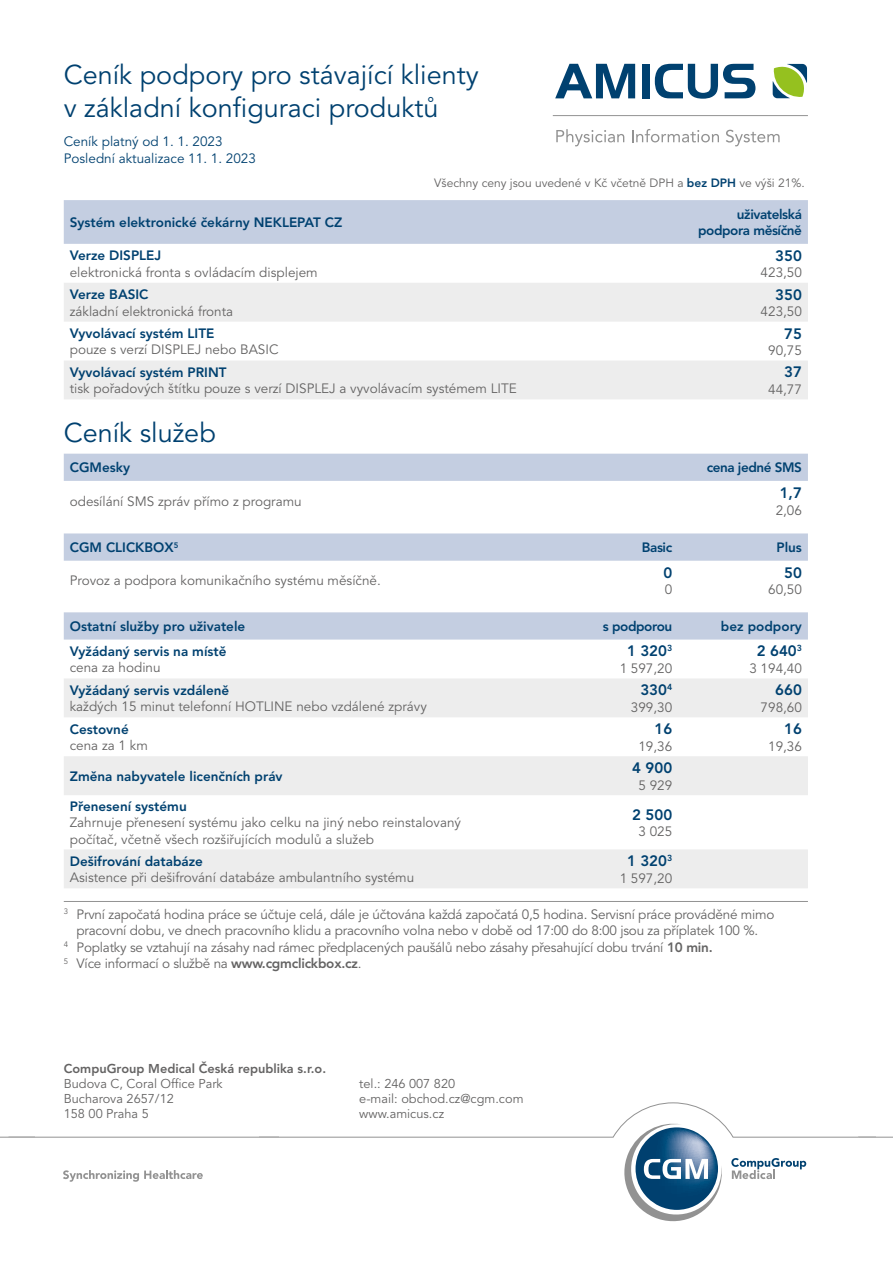
<style>
.page{position:relative;width:893px;height:1263px;background:#fff}
.page>*{position:absolute;margin:0;border:0;box-sizing:border-box;transform-origin:0 0}
.t1{font:27px/32.4px "Avenir LT Pro";color:#004170}
.t2{font:800 15px "Avenir LT Pro";color:#004170}
.t3{font:13.5px/16.5px "Avenir LT Pro";color:#646363}
.t4{font:800 13.5px "Avenir LT Pro";color:#004170}
.t5{font:13.5px/16.5px "Avenir LT Pro";color:#004170}
.t6{font:800 13.5px/16.5px "Avenir LT Pro";letter-spacing:-.03em;color:#004170;text-align:right}
.t7{font:12.75px/15px "Avenir LT Pro";color:#646363}
.t8{font:800 12.75px "Avenir LT Pro";color:#646363}
.t9{font:12px "Avenir LT Pro";color:#646363}
.s1{font-weight:800;color:#004170}
.s2{font-weight:800}
</style>
<div class="page">
<svg style="left:0;top:1102px;width:893px;height:120px"></svg>
<svg style="left:555px;top:64px;width:80px;height:34px"></svg>
<div style="left:642px;top:64px;width:8px;height:34px;background:#004170"></div>
<svg style="left:655px;top:64px;width:100px;height:35px"></svg>
<hr style="left:553px;top:115px;width:255px;height:1px;background:#929292">
<svg style="left:773px;top:64px;width:34px;height:34px"></svg>
<svg style="left:632px;top:129px;width:87px;height:13px"></svg>
<svg style="left:726px;top:130px;width:54px;height:16px"></svg>
<svg style="left:556px;top:129px;width:68px;height:17px"></svg>
<div style="left:64px;top:200px;width:744px;height:44px;background:#c4cee1"></div>
<svg style="left:64px;top:283px;width:744px;height:116px;fill:#ededed"></svg>
<div style="left:64px;top:454px;width:744px;height:27px;background:#c4cee1"></div>
<svg style="left:64px;top:533px;width:744px;height:28px;background:#c5cfe1"></svg>
<div style="left:64px;top:612px;width:744px;height:27px;background:#c4cee1"></div>
<svg style="left:64px;top:679px;width:744px;height:209px;fill:#ededed"></svg>
<hr style="left:64px;top:901px;width:744px;height:1px;background:#929292">
<h1 class="t1" style="left:64px;top:59px;width:416px">Ceník podpory pro stávající klienty v základní konfiguraci produktů</h1>
<p class="t5" style="left:64px;top:134px;width:194px">Ceník platný od 1. 1. 2023<br>Poslední aktualizace 11. 1. 2023</p>
<p class="t9" style="left:434px;top:176px;width:372px">Všechny ceny jsou uvedené v Kč včetně DPH a <span class="s1">bez DPH</span> ve výši 21%.</p>
<p class="t4" style="left:70px;top:214px;width:274px">Systém elektronické čekárny NEKLEPAT CZ</p>
<p class="t6" style="left:698px;top:206px;width:105px">uživatelská podpora měsíčně</p>
<p class="t4" style="left:70px;top:247px;width:93px">Verze DISPLEJ</p>
<p class="t3" style="left:70px;top:264px;width:250px">elektronická fronta s ovládacím displejem</p>
<p class="t2" style="left:775px;top:247px;width:28px">350</p>
<p class="t3" style="left:761px;top:265px;width:43px">423,50</p>
<p class="t4" style="left:70px;top:286px;width:80px">Verze BASIC</p>
<p class="t3" style="left:70px;top:303px;width:165px">základní elektronická fronta</p>
<p class="t2" style="left:775px;top:285px;width:28px">350</p>
<p class="t3" style="left:761px;top:303px;width:43px">423,50</p>
<p class="t4" style="left:70px;top:325px;width:146px">Vyvolávací systém LITE</p>
<p class="t3" style="left:70px;top:342px;width:210px">pouze s verzí DISPLEJ nebo BASIC</p>
<p class="t2" style="left:784px;top:324px;width:19px">75</p>
<p class="t3" style="left:768px;top:342px;width:35px">90,75</p>
<p class="t4" style="left:70px;top:364px;width:158px">Vyvolávací systém PRINT</p>
<p class="t3" style="left:70px;top:381px;width:448px">tisk pořadových štítku pouze s verzí DISPLEJ a vyvolávacím systémem LITE</p>
<p class="t2" style="left:784px;top:363px;width:19px">37</p>
<p class="t3" style="left:768px;top:381px;width:35px">44,77</p>
<h1 class="t1" style="left:64px;top:417px;width:154px">Ceník služeb</h1>
<p class="t4" style="left:70px;top:460px;width:62px">CGMesky</p>
<p class="t6" style="left:707px;top:459px;width:97px">cena jedné SMS</p>
<p class="t3" style="left:70px;top:493px;width:233px">odesílání SMS zpráv přímo z programu</p>
<p class="t2" style="left:780px;top:484px;width:24px">1,7</p>
<p class="t3" style="left:776px;top:502px;width:28px">2,06</p>
<p class="t4" style="left:70px;top:539px;width:110px">CGM CLICKBOX<sup>5</sup></p>
<p class="t4" style="left:642px;top:539px;width:32px">Basic</p>
<p class="t4" style="left:776px;top:539px;width:27px">Plus</p>
<p class="t3" style="left:70px;top:573px;width:313px">Provoz a podpora komunikačního systému měsíčně.</p>
<p class="t2" style="left:663px;top:563px;width:10px">0</p>
<p class="t3" style="left:665px;top:581px;width:9px">0</p>
<p class="t2" style="left:784px;top:563px;width:19px">50</p>
<p class="t3" style="left:768px;top:581px;width:35px">60,50</p>
<p class="t4" style="left:70px;top:618px;width:177px">Ostatní služby pro uživatele</p>
<p class="t6" style="left:603px;top:618px;width:71px">s podporou</p>
<p class="t4" style="left:721px;top:618px;width:82px">bez podpory</p>
<p class="t4" style="left:70px;top:643px;width:158px">Vyžádaný servis na místě</p>
<p class="t3" style="left:70px;top:660px;width:92px">cena za hodinu</p>
<p class="t2" style="left:627px;top:642px;width:47px">1 320<sup>3</sup></p>
<p class="t3" style="left:620px;top:660px;width:54px">1 597,20</p>
<p class="t2" style="left:757px;top:642px;width:47px">2 640<sup>3</sup></p>
<p class="t3" style="left:749px;top:660px;width:54px">3 194,40</p>
<p class="t4" style="left:70px;top:682px;width:161px">Vyžádaný servis vzdáleně</p>
<p class="t3" style="left:70px;top:699px;width:359px">každých 15 minut telefonní HOTLINE nebo vzdálené zprávy</p>
<p class="t4" style="left:70px;top:721px;width:60px">Cestovné</p>
<p class="t3" style="left:70px;top:737px;width:80px">cena za 1 km</p>
<p class="t4" style="left:70px;top:768px;width:214px">Změna nabyvatele licenčních práv</p>
<p class="t4" style="left:70px;top:798px;width:118px">Přenesení systému</p>
<p class="t3" style="left:70px;top:815px;width:393px">Zahrnuje přenesení systému jako celku na jiný nebo reinstalovaný počítač, včetně všech rozšiřujících modulů a služeb</p>
<p class="t2" style="left:640px;top:681px;width:33px">330<sup>4</sup></p>
<p class="t3" style="left:631px;top:699px;width:43px">399,30</p>
<p class="t2" style="left:654px;top:720px;width:19px">16</p>
<p class="t3" style="left:638px;top:738px;width:35px">19,36</p>
<p class="t2" style="left:632px;top:759px;width:41px">4 900</p>
<p class="t3" style="left:638px;top:777px;width:35px">5 929</p>
<p class="t2" style="left:632px;top:806px;width:41px">2 500</p>
<p class="t3" style="left:638px;top:823px;width:35px">3 025</p>
<p class="t2" style="left:775px;top:681px;width:28px">660</p>
<p class="t3" style="left:761px;top:699px;width:43px">798,60</p>
<p class="t2" style="left:784px;top:720px;width:19px">16</p>
<p class="t3" style="left:768px;top:738px;width:35px">19,36</p>
<p class="t2" style="left:627px;top:852px;width:47px">1 320<sup>3</sup></p>
<p class="t3" style="left:620px;top:870px;width:54px">1 597,20</p>
<p class="t3" style="left:64px;top:906px;width:712px"><sup>3</sup> První započatá hodina práce se účtuje celá, dále je účtována každá započatá 0,5 hodina. Servisní práce prováděné mimo</p>
<p class="t3" style="left:77px;top:923px;width:683px">pracovní dobu, ve dnech pracovního klidu a pracovního volna nebo v době od 17:00 do 8:00 jsou za příplatek 100 %.</p>
<p class="t3" style="left:64px;top:939px;width:650px"><sup>4</sup> Poplatky se vztahují na zásahy nad rámec předplacených paušálů nebo zásahy přesahující dobu trvání <span class="s2">10 min.</span></p>
<p class="t3" style="left:64px;top:956px;width:299px"><sup>5</sup> Více informací o službě na <span class="s2">www.cgmclickbox.cz</span>.</p>
<p class="t4" style="left:70px;top:853px;width:135px">Dešifrování databáze</p>
<p class="t3" style="left:70px;top:869px;width:346px">Asistence při dešifrování databáze ambulantního systému</p>
<p class="t8" style="left:64px;top:1061px;width:264px">CompuGroup Medical Česká republika s.r.o.</p>
<p class="t7" style="left:64px;top:1077px;width:160px">Budova C, Coral Office Park<br>Bucharova 2657/12<br>158 00 Praha 5</p>
<p class="t7" style="left:359px;top:1077px;width:166px">tel.: 246 007 820<br>e-mail: obchod.cz@cgm.com www.amicus.cz</p>
</div>
